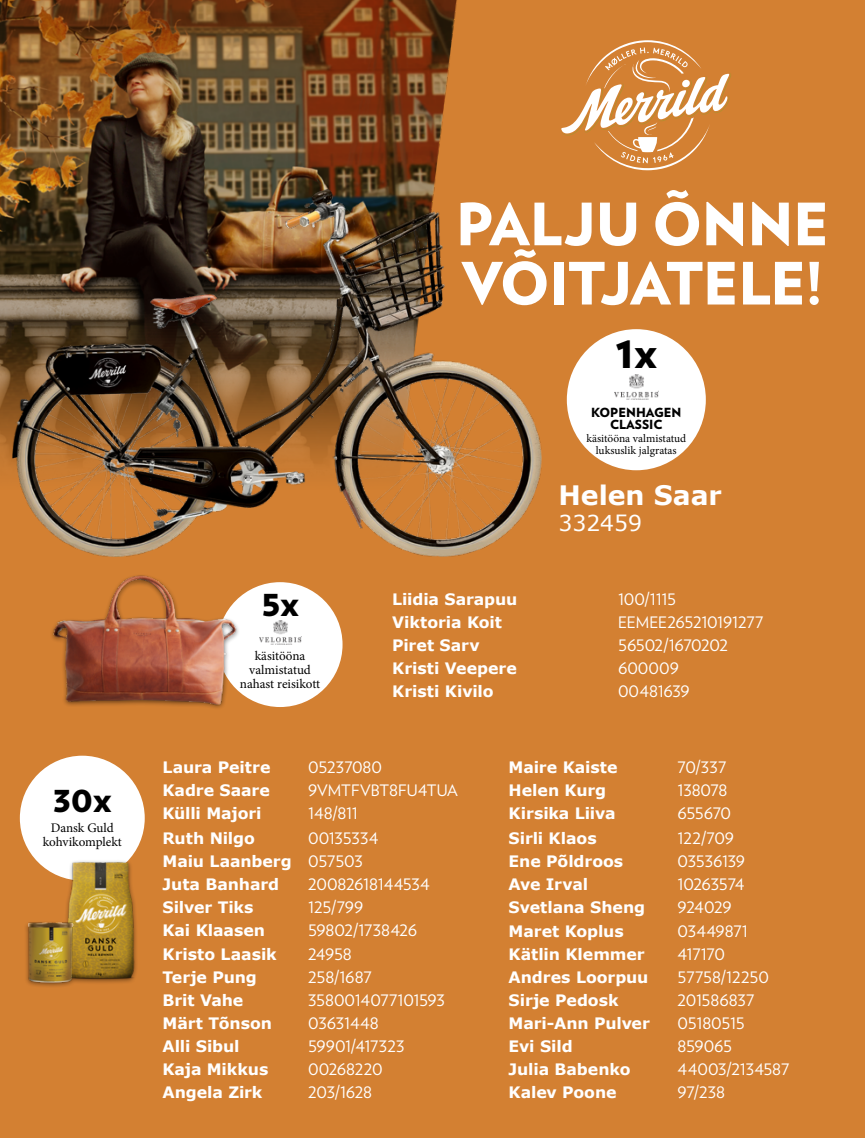
<style>
.page{position:relative;width:865px;height:1138px;background:#fff}
.page>*{position:absolute;margin:0;border:0;box-sizing:border-box;transform-origin:0 0}
.t1{font:900 58.19px/59.2px "Verlag";letter-spacing:-.015em;color:#fff}
.t2{font:900 45.85px "Verlag";color:#000}
.t3{font:900 37.54px "Verlag";color:#000}
.t4{font:700 26.78px "Verdana";color:#fff}
.t5{font:21.88px "Verdana";color:#fff}
.t6{font:700 15.75px/23.1px "Verdana";letter-spacing:-.005em;color:#fff}
.t7{font:15.75px "Verlag";letter-spacing:-.02em;color:#fff}
.t8{font:15.75px "Verlag";color:#fff}
.t9{font:13.12px/14px "Minion Pro";letter-spacing:-.005em;color:#000;text-align:center}
.t10{font:900 12.6px/12.6px "Verlag";color:#000;text-align:center}
.t11{font:11.38px/12.6px "Minion Pro";color:#000;text-align:center}
.s1{font-family:"Verlag";font-weight:400}
</style>
<div class="page">
<div style="left:0;top:0;width:864px;height:1138px;background:#d38032"></div>
<img style="left:0;top:0;width:706px;height:471px">
<div style="left:0;top:359px;width:573px;height:256px;background:#d38032"></div>
<img style="left:12px;top:189px;width:529px;height:367px">
<div style="left:567px;top:329px;width:138px;height:141px;background:#fff;border-radius:50%"></div>
<img style="left:614px;top:375px;width:44px;height:25px">
<div style="left:20px;top:755px;width:125px;height:125px;background:#fff;border-radius:50%"></div>
<div style="left:24px;top:859px;width:115px;height:129px;background:#000;opacity:.5"></div>
<img style="left:48px;top:835px;width:95px;height:153px">
<img style="left:28px;top:921px;width:47px;height:62px">
<div style="left:218px;top:582px;width:124px;height:125px;background:#fff;border-radius:50%"></div>
<img style="left:259px;top:621px;width:42px;height:23px">
<div style="left:50px;top:573px;width:190px;height:137px;background:#000;opacity:.5"></div>
<img style="left:52px;top:556px;width:185px;height:154px">
<svg style="left:560px;top:40px;width:171px;height:130px"></svg>
<h3 class="t3" style="left:53px;top:767px;width:61px">30x</h3>
<p class="t9" style="left:43px;top:821px;width:80px">Dansk Guld kohvikomplekt</p>
<h1 class="t1" style="left:456px;top:191px;width:374px">PALJU ÕNNE<br>VÕITJATELE!</h1>
<h2 class="t2" style="left:615px;top:314px;width:43px">1x</h2>
<p class="t10" style="left:591px;top:405px;width:92px">KOPENHAGEN<br>CLASSIC</p>
<p class="t11" style="left:586px;top:432px;width:101px">käsitööna valmistatud luksuslik jalgratas</p>
<h3 class="t3" style="left:261px;top:571px;width:39px">5x</h3>
<p class="t9" style="left:240px;top:648px;width:82px">käsitööna valmistatud nahast reisikott</p>
<h3 class="t4" style="left:558px;top:476px;width:165px">Helen Saar</h3>
<h3 class="t5" style="left:558px;top:508px;width:85px">332459</h3>
<p class="t6" style="left:392px;top:587px;width:127px">Liidia Sarapuu</p>
<p class="t7" style="left:618px;top:587px;width:60px">100/1115</p>
<p class="t6" style="left:392px;top:610px;width:111px">Viktoria Koit</p>
<p class="t7" style="left:618px;top:610px;width:147px">EEMEE265210191277</p>
<p class="t6" style="left:392px;top:633px;width:89px">Piret Sarv</p>
<p class="t7" style="left:618px;top:633px;width:111px">56502/1670202</p>
<p class="t6" style="left:392px;top:656px;width:126px">Kristi Veepere</p>
<p class="t7" style="left:618px;top:656px;width:62px">600009</p>
<p class="t6" style="left:392px;top:679px;width:103px">Kristi Kivilo</p>
<p class="t7" style="left:618px;top:679px;width:73px">00481639</p>
<p class="t6" style="left:162px;top:755px;width:109px">Laura Peitre</p>
<p class="t7" style="left:308px;top:755px;width:75px">05237080</p>
<p class="t6" style="left:162px;top:778px;width:109px">Kadre Saare</p>
<p class="t8" style="left:308px;top:778px;width:151px">9VMTFVBT8FU4TUA</p>
<p class="t6" style="left:162px;top:801px;width:100px">Külli Majori</p>
<p class="t7" style="left:308px;top:801px;width:52px">148/811</p>
<p class="t6" style="left:162px;top:826px;width:94px">Ruth Nilgo</p>
<p class="t7" style="left:308px;top:826px;width:72px">00135334</p>
<p class="t6" style="left:162px;top:849px;width:202px">Maiu Laanberg <span class="s1">057503<br></span>Juta Banhard</p>
<p class="t7" style="left:308px;top:872px;width:123px">20082618144534</p>
<p class="t6" style="left:162px;top:895px;width:93px">Silver Tiks</p>
<p class="t7" style="left:308px;top:896px;width:57px">125/799</p>
<p class="t6" style="left:162px;top:918px;width:104px">Kai Klaasen</p>
<p class="t7" style="left:308px;top:919px;width:110px">59802/1738426</p>
<p class="t6" style="left:162px;top:942px;width:116px">Kristo Laasik</p>
<p class="t7" style="left:308px;top:942px;width:45px">24958</p>
<p class="t6" style="left:162px;top:965px;width:96px">Terje Pung</p>
<p class="t7" style="left:308px;top:965px;width:65px">258/1687</p>
<p class="t6" style="left:162px;top:988px;width:82px">Brit Vahe</p>
<p class="t7" style="left:308px;top:988px;width:138px">3580014077101593</p>
<p class="t6" style="left:162px;top:1011px;width:111px">Märt Tõnson</p>
<p class="t7" style="left:308px;top:1011px;width:72px">03631448</p>
<p class="t6" style="left:162px;top:1034px;width:78px">Alli Sibul</p>
<p class="t7" style="left:308px;top:1034px;width:98px">59901/417323</p>
<p class="t6" style="left:162px;top:1057px;width:107px">Kaja Mikkus</p>
<p class="t7" style="left:308px;top:1057px;width:76px">00268220</p>
<p class="t6" style="left:162px;top:1080px;width:101px">Angela Zirk</p>
<p class="t7" style="left:308px;top:1080px;width:65px">203/1628</p>
<p class="t6" style="left:508px;top:755px;width:110px">Maire Kaiste</p>
<p class="t7" style="left:677px;top:755px;width:50px">70/337</p>
<p class="t6" style="left:508px;top:778px;width:99px">Helen Kurg</p>
<p class="t7" style="left:677px;top:778px;width:51px">138078</p>
<p class="t6" style="left:508px;top:801px;width:109px">Kirsika Liiva</p>
<p class="t7" style="left:677px;top:801px;width:55px">655670</p>
<p class="t6" style="left:508px;top:826px;width:90px">Sirli Klaos</p>
<p class="t7" style="left:677px;top:826px;width:58px">122/709</p>
<p class="t6" style="left:508px;top:849px;width:116px">Ene Põldroos</p>
<p class="t7" style="left:677px;top:849px;width:69px">03536139</p>
<p class="t6" style="left:508px;top:872px;width:81px">Ave Irval</p>
<p class="t7" style="left:677px;top:873px;width:68px">10263574</p>
<p class="t6" style="left:508px;top:895px;width:138px">Svetlana Sheng</p>
<p class="t7" style="left:677px;top:896px;width:56px">924029</p>
<p class="t6" style="left:508px;top:919px;width:117px">Maret Koplus</p>
<p class="t7" style="left:677px;top:919px;width:72px">03449871</p>
<p class="t6" style="left:508px;top:942px;width:137px">Kätlin Klemmer</p>
<p class="t7" style="left:677px;top:942px;width:49px">417170</p>
<p class="t6" style="left:508px;top:965px;width:141px">Andres Loorpuu</p>
<p class="t7" style="left:677px;top:965px;width:93px">57758/12250</p>
<p class="t6" style="left:508px;top:988px;width:111px">Sirje Pedosk</p>
<p class="t7" style="left:677px;top:988px;width:78px">201586837</p>
<p class="t6" style="left:508px;top:1011px;width:143px">Mari-Ann Pulver</p>
<p class="t7" style="left:677px;top:1011px;width:69px">05180515</p>
<p class="t6" style="left:508px;top:1034px;width:66px">Evi Sild</p>
<p class="t7" style="left:677px;top:1034px;width:56px">859065</p>
<p class="t6" style="left:508px;top:1057px;width:123px">Julia Babenko</p>
<p class="t7" style="left:677px;top:1057px;width:113px">44003/2134587</p>
<p class="t6" style="left:508px;top:1080px;width:109px">Kalev Poone</p>
<p class="t7" style="left:677px;top:1080px;width:49px">97/238</p>
</div>
